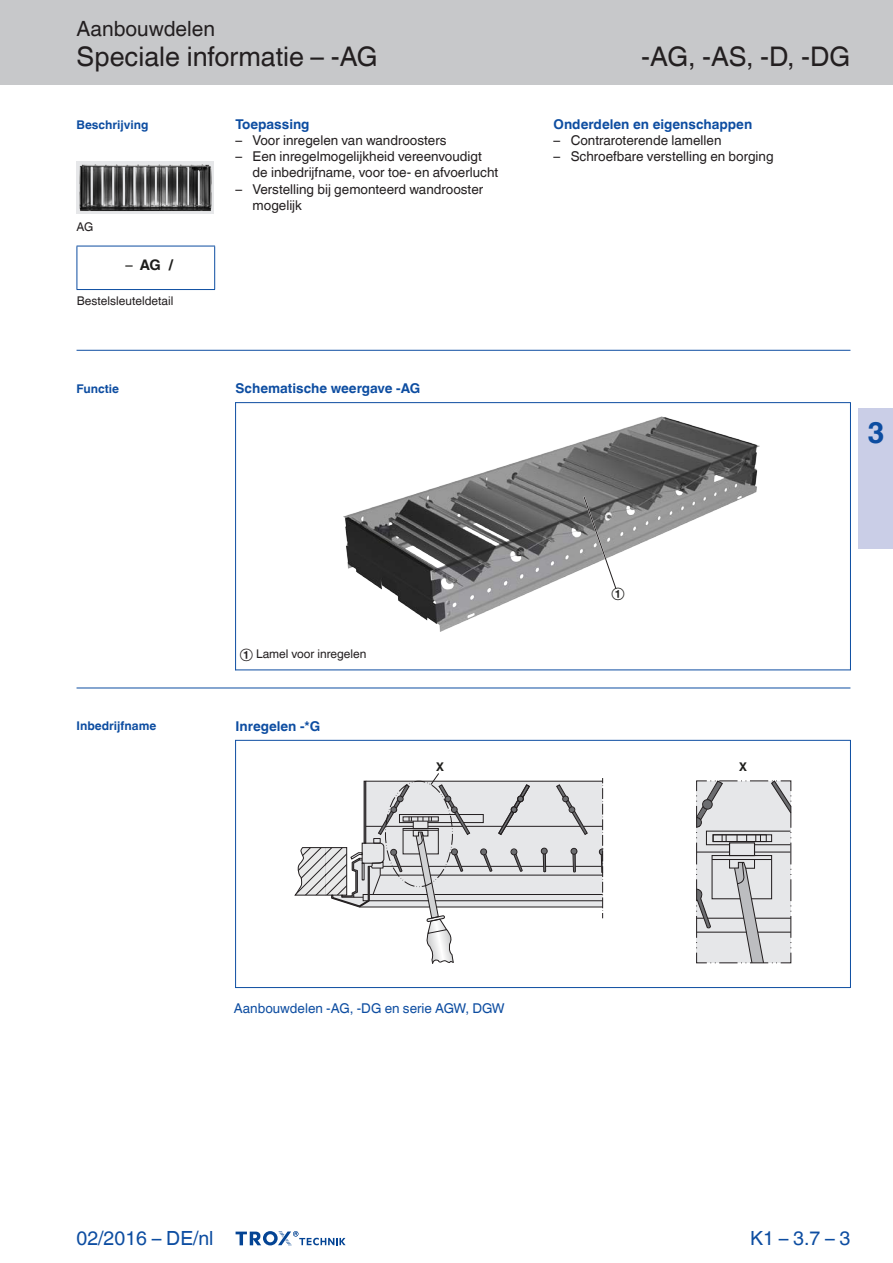
<style>
.page{position:relative;width:893px;height:1263px;background:#fff}
.page>*{position:absolute;margin:0;border:0;box-sizing:border-box;transform-origin:0 0}
.Register-Tab-Ziffern{font:700 30px "TROX Helvetica";color:#0d4da1}
.Navigation_2{font:27px "TROX Helvetica";color:#231f20}
.Navigation_3{font:27px "TROX Helvetica";color:#231f20}
.Navigation_1{font:21px "TROX Helvetica";color:#231f20}
.country{font:19.5px "TROX Helvetica";color:#0d4da1}
.pagina_li-re{font:19.5px "TROX Helvetica";color:#0d4da1}
.Update_OIDs{font:700 14.55px "TROX Helvetica";color:#1d1d1b}
.descr_txt_section_li{font:13.5px/16.2px "TROX Helvetica";color:#231f20}
.descr_txt_section_ti{font:700 13.5px "TROX Helvetica";color:#0d4da1}
.Standard_oben_links{font:700 13.5px "TROX Helvetica";color:#0d4da1}
.t1{font:13.5px "TROX Helvetica";color:#0d4da1}
.marg_title_blue{font:700 12px "TROX Helvetica";color:#0d4da1}
.marg_copy{font:12px "TROX Helvetica";color:#231f20}
.graphic_index{font:12px "TROX Helvetica";color:#231f20}
.Update_OIDs-2{font:700 12px "TROX Helvetica";color:#1d1d1b}
.Update_OIDs-3{font:12px "TROX Helvetica";color:#1c1c1a}
.s1{font-weight:400}
</style>
<div class="page">
<div style="left:0;top:0;width:893px;height:85px;background:#c7c8ca"></div>
<svg style="left:236px;top:1231px;width:110px;height:15px"></svg>
<div style="left:859px;top:408px;width:34px;height:141px;background:#cacee7"></div>
<img style="left:77px;top:161px;width:137px;height:53px">
<hr style="left:77px;top:246px;width:138px;height:1px;background:#0d4da1">
<hr style="left:77px;top:246px;width:1px;height:43px;background:#0d4da1">
<hr style="left:214px;top:246px;width:1px;height:43px;background:#0d4da1">
<hr style="left:77px;top:289px;width:138px;height:1px;background:#0d4da1">
<hr style="left:77px;top:350px;width:773px;height:1px;background:#0d4da1">
<hr style="left:77px;top:688px;width:773px;height:1px;background:#0d4da1">
<img style="left:344px;top:417px;width:415px;height:214px">
<svg style="left:582px;top:495px;width:36px;height:95px"></svg>
<hr style="left:235px;top:402px;width:1px;height:268px;background:#0d4da1">
<hr style="left:850px;top:402px;width:1px;height:268px;background:#0d4da1">
<hr style="left:235px;top:402px;width:615px;height:1px;background:#0d4da1">
<hr style="left:235px;top:669px;width:615px;height:1px;background:#0d4da1">
<svg style="left:696px;top:780px;width:96px;height:184px;background:#cbccce"></svg>
<svg style="left:294px;top:773px;width:310px;height:191px"></svg>
<hr style="left:235px;top:740px;width:1px;height:248px;background:#0d4da1">
<hr style="left:850px;top:740px;width:1px;height:248px;background:#0d4da1">
<hr style="left:235px;top:740px;width:615px;height:1px;background:#0d4da1">
<hr style="left:235px;top:987px;width:615px;height:1px;background:#0d4da1">
<p class="Navigation_1" style="left:77px;top:17px;width:140px">Aanbouwdelen</p>
<p class="Navigation_2" style="left:77px;top:41px;width:303px">Speciale informatie – -AG</p>
<p class="marg_title_blue" style="left:77px;top:117px;width:74px">Beschrijving</p>
<p class="marg_copy" style="left:77px;top:220px;width:18px">AG</p>
<p class="Update_OIDs" style="left:125px;top:256px;width:49px"><span class="s1">–</span> AG /</p>
<p class="marg_copy" style="left:77px;top:293px;width:98px">Bestelsleuteldetail</p>
<p class="marg_title_blue" style="left:77px;top:381px;width:44px">Functie</p>
<p class="descr_txt_section_ti" style="left:236px;top:116px;width:76px">Toepassing</p>
<p class="descr_txt_section_li" style="left:236px;top:132px;width:213px">– Voor inregelen van wandroosters</p>
<p class="descr_txt_section_li" style="left:236px;top:148px;width:248px">– Een inregelmogelijkheid vereenvoudigt</p>
<p class="descr_txt_section_li" style="left:253px;top:165px;width:247px">de inbedrijfname, voor toe- en afvoerlucht</p>
<p class="descr_txt_section_li" style="left:253px;top:181px;width:232px;text-indent:-17px">– Verstelling bij gemonteerd wandrooster mogelijk</p>
<p class="Standard_oben_links" style="left:236px;top:380px;width:186px">Schematische weergave -AG</p>
<p class="Navigation_3" style="left:641px;top:41px;width:211px">-AG, -AS, -D, -DG</p>
<p class="descr_txt_section_ti" style="left:554px;top:116px;width:200px">Onderdelen en eigenschappen</p>
<p class="descr_txt_section_li" style="left:554px;top:132px;width:169px">– Contraroterende lamellen</p>
<p class="descr_txt_section_li" style="left:554px;top:148px;width:221px">– Schroefbare verstelling en borging</p>
<p class="Register-Tab-Ziffern" style="left:867px;top:415px;width:19px">3</p>
<p class="marg_title_blue" style="left:77px;top:719px;width:81px">Inbedrijfname</p>
<p class="graphic_index" style="left:240px;top:647px;width:128px">① Lamel voor inregelen</p>
<p class="Standard_oben_links" style="left:236px;top:718px;width:86px">Inregelen -*G</p>
<p class="Update_OIDs-3" style="left:611px;top:586px;width:15px">①</p>
<p class="Update_OIDs-2" style="left:436px;top:759px;width:9px">X</p>
<p class="Update_OIDs-2" style="left:739px;top:759px;width:9px">X</p>
<p class="t1" style="left:234px;top:1001px;width:272px">Aanbouwdelen -AG, -DG en serie AGW, DGW</p>
<p class="country" style="left:77px;top:1227px;width:138px">02/2016 – DE/nl</p>
<p class="pagina_li-re" style="left:750px;top:1227px;width:102px">K1 – 3.7 – 3</p>
</div>
